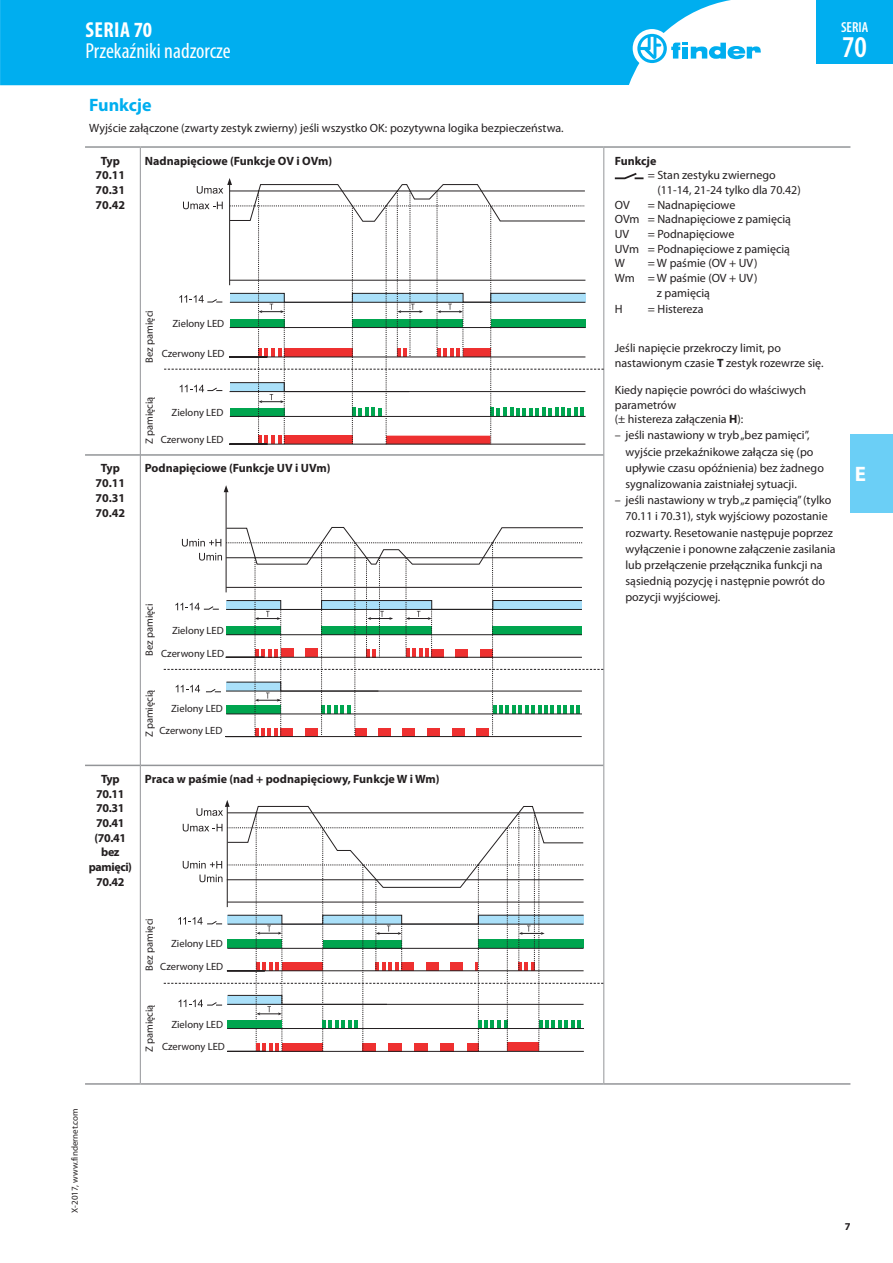
<style>
.page{position:relative;width:893px;height:1263px;background:#fff}
.page>*{position:absolute;margin:0;border:0;box-sizing:border-box;transform-origin:0 0}
.t1{font:600 condensed 30.3px "Myriad Pro";color:#fff}
.t2{font:condensed 21.75px "Myriad Pro";color:#fff}
.t3{font:700 condensed 21.75px "Myriad Pro";letter-spacing:.02em;color:#fff}
.t4{font:700 21px "Myriad Pro";color:#fff}
.t5{font:700 18px "Myriad Pro";color:#00aeef}
.t6{font:600 condensed 14.55px "Myriad Pro";color:#fff}
.t7{font:12px/16.2px "Myriad Pro";color:#231f20}
.t8{font:700 12px/14.7px "Myriad Pro";color:#231f20;text-align:center}
.t9{font:700 12px/14.7px "Myriad Pro";letter-spacing:-.03em;color:#231f20;text-align:center}
.t10{font:10.5px "Myriad Pro";color:#231f20}
.t11{font:700 10.5px "Myriad Pro";color:#231f20}
.t12{font:9px "Myriad Pro";color:#231f20}
.s1{font-weight:700}
</style>
<div class="page">
<div style="left:850px;top:434px;width:43px;height:78px;background:#6bcff6"></div>
<hr style="left:85px;top:765px;width:55px;height:1px;background:#939598">
<hr style="left:141px;top:765px;width:462px;height:1px;background:#939598">
<hr style="left:85px;top:146px;width:55px;height:2px;background:#939598">
<hr style="left:140px;top:146px;width:464px;height:2px;background:#939598">
<hr style="left:604px;top:146px;width:246px;height:2px;background:#939598">
<hr style="left:85px;top:454px;width:55px;height:2px;background:#939598">
<hr style="left:85px;top:1083px;width:55px;height:2px;background:#939598">
<hr style="left:141px;top:454px;width:462px;height:2px;background:#939598">
<hr style="left:140px;top:1083px;width:464px;height:2px;background:#939598">
<hr style="left:604px;top:1083px;width:246px;height:2px;background:#939598">
<hr style="left:140px;top:148px;width:1px;height:307px;background:#939598">
<hr style="left:603px;top:148px;width:1px;height:307px;background:#939598">
<hr style="left:140px;top:455px;width:1px;height:310px;background:#939598">
<hr style="left:603px;top:455px;width:1px;height:310px;background:#939598">
<hr style="left:140px;top:765px;width:1px;height:318px;background:#939598">
<hr style="left:603px;top:765px;width:1px;height:318px;background:#939598">
<svg style="left:164px;top:178px;width:440px;height:267px"></svg>
<div style="left:168px;top:316px;width:56px;height:15px;background:#fff"></div>
<div style="left:168px;top:404px;width:55px;height:15px;background:#fff"></div>
<div style="left:161px;top:346px;width:64px;height:14px;background:#fff"></div>
<div style="left:160px;top:431px;width:64px;height:15px;background:#fff"></div>
<svg style="left:614px;top:173px;width:29px;height:7px"></svg>
<hr style="left:226px;top:492px;width:1px;height:100px;background:#231f20">
<svg style="left:224px;top:485px;width:4px;height:7px"></svg>
<svg style="left:164px;top:527px;width:439px;height:210px"></svg>
<div style="left:168px;top:623px;width:56px;height:14px;background:#fff"></div>
<div style="left:167px;top:701px;width:56px;height:15px;background:#fff"></div>
<div style="left:160px;top:645px;width:64px;height:15px;background:#fff"></div>
<div style="left:159px;top:723px;width:63px;height:15px;background:#fff"></div>
<svg style="left:164px;top:800px;width:439px;height:252px"></svg>
<div style="left:167px;top:935px;width:56px;height:15px;background:#fff"></div>
<div style="left:167px;top:1016px;width:56px;height:15px;background:#fff"></div>
<div style="left:159px;top:959px;width:64px;height:15px;background:#fff"></div>
<div style="left:161px;top:1039px;width:64px;height:15px;background:#fff"></div>
<div style="left:0;top:0;width:731px;height:85px;background:#00aeef"></div>
<div style="left:633px;top:29px;width:38px;height:39px;background:#fff;border-radius:50%"></div>
<svg style="left:637px;top:34px;width:124px;height:29px"></svg>
<div style="left:816px;top:0;width:77px;height:64px;background:#00aeef"></div>
<h2 class="t3" style="left:86px;top:17px;width:68px">SERIA 70</h2>
<h2 class="t2" style="left:85px;top:38px;width:147px">Przekaźniki nadzorcze</h2>
<h3 class="t5" style="left:89px;top:93px;width:64px">Funkcje</h3>
<p class="t7" style="left:89px;top:119px;width:476px">Wyjście załączone (zwarty zestyk zwierny) jeśli wszystko OK: pozytywna logika bezpieczeństwa.</p>
<p class="t8" style="left:95px;top:153px;width:31px">Typ<br>70.11<br>70.31<br>70.42</p>
<p class="t8" style="left:145px;top:153px;width:189px">Nadnapięciowe (Funkcje OV i OVm)</p>
<p class="t10" style="left:143px;top:363px;width:54px;rotate:-90deg">Bez pamięci</p>
<p class="t10" style="left:172px;top:317px;width:53px">Zielony LED</p>
<p class="t10" style="left:162px;top:347px;width:64px">Czerwony LED</p>
<p class="t10" style="left:143px;top:444px;width:49px;rotate:-90deg">Z pamięcią</p>
<p class="t10" style="left:172px;top:406px;width:53px">Zielony LED</p>
<p class="t10" style="left:161px;top:433px;width:64px">Czerwony LED</p>
<p class="t8" style="left:95px;top:461px;width:31px">Typ<br>70.11<br>70.31<br>70.42</p>
<p class="t8" style="left:145px;top:461px;width:187px">Podnapięciowe (Funkcje UV i UVm)</p>
<p class="t10" style="left:143px;top:656px;width:54px;rotate:-90deg">Bez pamięci</p>
<p class="t10" style="left:172px;top:624px;width:53px">Zielony LED</p>
<p class="t10" style="left:161px;top:647px;width:64px">Czerwony LED</p>
<p class="t10" style="left:143px;top:737px;width:49px;rotate:-90deg">Z pamięcią</p>
<p class="t10" style="left:171px;top:702px;width:53px">Zielony LED</p>
<p class="t10" style="left:159px;top:724px;width:64px">Czerwony LED</p>
<p class="t9" style="left:89px;top:771px;width:45px">Typ<br>70.11<br>70.31<br>70.41 (70.41 bez pamięci)<br>70.42</p>
<p class="t8" style="left:145px;top:771px;width:296px">Praca w paśmie (nad + podnapięciowy, Funkcje W i Wm)</p>
<p class="t10" style="left:143px;top:971px;width:54px;rotate:-90deg">Bez pamięci</p>
<p class="t10" style="left:171px;top:937px;width:53px">Zielony LED</p>
<p class="t10" style="left:160px;top:960px;width:64px">Czerwony LED</p>
<p class="t12" style="left:69px;top:1213px;width:106px;rotate:-90deg">X-2017, www.findernet.com</p>
<p class="t10" style="left:143px;top:1052px;width:49px;rotate:-90deg">Z pamięcią</p>
<p class="t10" style="left:171px;top:1017px;width:53px">Zielony LED</p>
<p class="t10" style="left:162px;top:1040px;width:64px">Czerwony LED</p>
<p class="t6" style="left:841px;top:19px;width:29px">SERIA</p>
<h1 class="t1" style="left:842px;top:30px;width:26px">70</h1>
<p class="t8" style="left:615px;top:153px;width:43px">Funkcje</p>
<p class="t7" style="left:657px;top:168px;width:145px;line-height:14.7px;text-indent:-10px">= Stan zestyku zwiernego (11-14, 21-24 tylko dla 70.42)</p>
<p class="t7" style="left:615px;top:196px;width:16px">OV</p>
<p class="t7" style="left:615px;top:197px;width:178px;line-height:14.7px;text-indent:33px">= Nadnapięciowe<br>OVm = Nadnapięciowe z pamięcią<br>UV</p>
<p class="t7" style="left:615px;top:226px;width:177px;line-height:14.7px;text-indent:33px">= Podnapięciowe<br>UVm = Podnapięciowe z pamięcią<br>W</p>
<p class="t7" style="left:648px;top:255px;width:111px">= W paśmie (OV + UV)</p>
<p class="t7" style="left:615px;top:270px;width:144px">Wm = W paśmie (OV + UV)</p>
<p class="t7" style="left:657px;top:284px;width:55px">z pamięcią</p>
<p class="t7" style="left:615px;top:301px;width:9px">H</p>
<p class="t7" style="left:648px;top:301px;width:57px">= Histereza</p>
<p class="t7" style="left:615px;top:341px;width:210px;line-height:14.7px">Jeśli napięcie przekroczy limit, po nastawionym czasie <span class="s1">T</span> zestyk rozewrze się.</p>
<p class="t7" style="left:615px;top:382px;width:193px;line-height:14.7px">Kiedy napięcie powróci do właściwych parametrów<br>(± histereza załączenia <span class="s1">H</span>):</p>
<p class="t7" style="left:625px;top:427px;width:200px;text-indent:-11px">– jeśli nastawiony w tryb „bez pamięci”, wyjście przekaźnikowe załącza się (po upływie czasu opóźnienia) bez żadnego sygnalizowania zaistniałej sytuacji.</p>
<p class="t7" style="left:625px;top:492px;width:212px;text-indent:-11px">– jeśli nastawiony w tryb „z pamięcią” (tylko 70.11 i 70.31), styk wyjściowy pozostanie rozwarty. Resetowanie następuje poprzez wyłączenie i ponowne załączenie zasilania lub przełączenie przełącznika funkcji na sąsiednią pozycję i następnie powrót do pozycji wyjściowej.</p>
<h3 class="t4" style="left:855px;top:460px;width:13px">E</h3>
<p class="t11" style="left:845px;top:1219px;width:7px">7</p>
</div>
